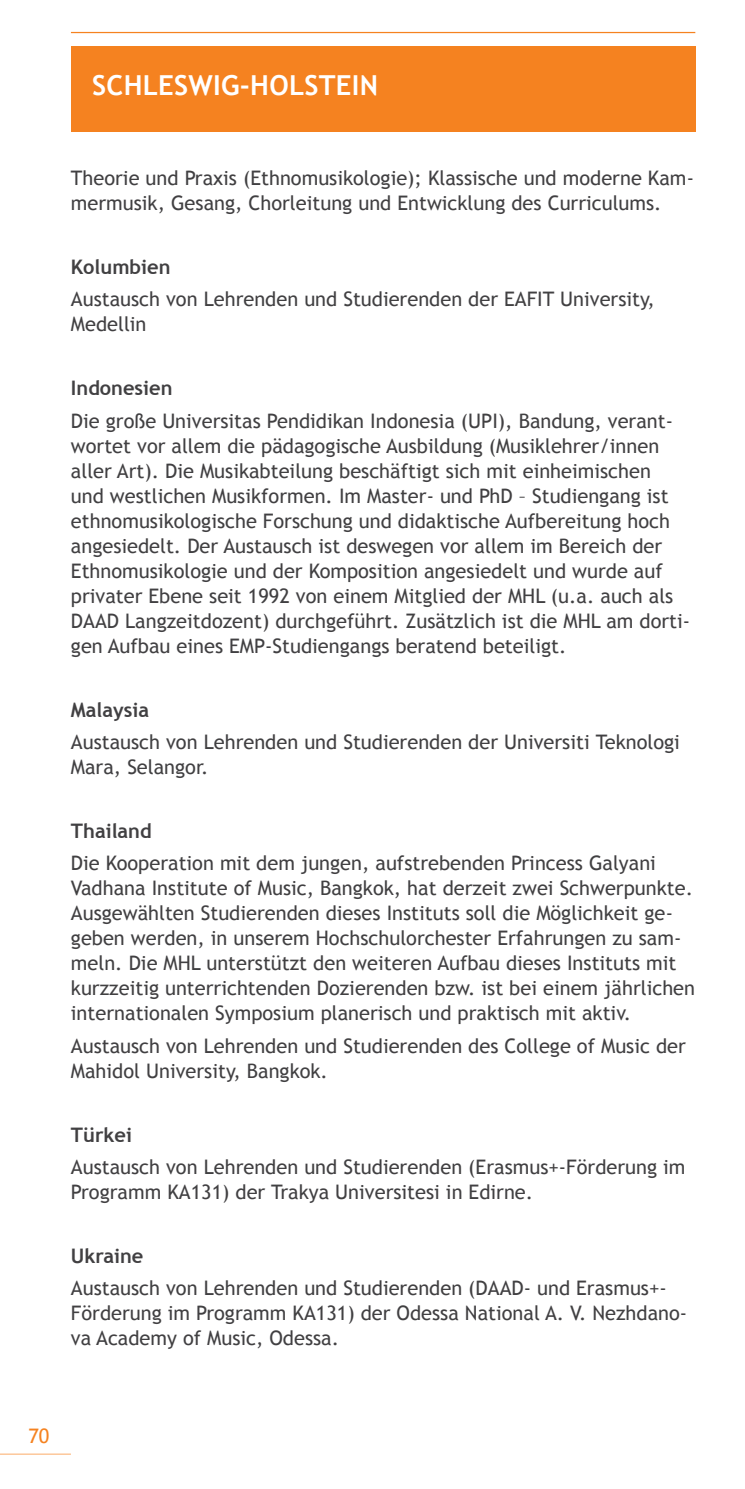
<style>
.page{position:relative;width:745px;height:1489px;background:#fff}
.page>*{position:absolute;margin:0;border:0;box-sizing:border-box;transform-origin:0 0}
.t1{font:700 27.5px "Trebuchet MS";letter-spacing:.01em;color:#fff}
.t2{font:20px/25px "Trebuchet MS";color:#414042}
.t3{font:700 20px "Trebuchet MS";color:#414042}
.t4{font:20px "Trebuchet MS";color:#f58220}
</style>
<div class="page">
<hr style="left:71px;top:32px;width:623px;height:1px;background:#f58220">
<hr style="left:0;top:1453px;width:71px;height:1px;background:#fcbc86">
<div style="left:71px;top:46px;width:623px;height:85px;background:#f58220"></div>
<h1 class="t1" style="left:92px;top:68px;width:287px">Schleswig-Holstein</h1>
<p class="t2" style="left:71px;top:166px;width:624px">Theorie und Praxis (Ethnomusikologie); Klassische und moderne Kam&shy;mermusik, Gesang, Chorleitung und Entwicklung des Curriculums.</p>
<p class="t3" style="left:71px;top:254px;width:101px">Kolumbien</p>
<p class="t2" style="left:71px;top:287px;width:585px">Austausch von Lehrenden und Studierenden der EAFIT University,<br>Medellin</p>
<p class="t3" style="left:71px;top:376px;width:103px">Indonesien</p>
<p class="t2" style="left:71px;top:408px;width:620px">Die große Universitas Pendidikan Indonesia (UPI), Bandung, verant&shy;wortet vor allem die pädagogische Ausbildung (Musiklehrer/innen aller Art). Die Musikabteilung beschäftigt sich mit einheimischen<br>und westlichen Musikformen. Im Master- und PhD – Studiengang ist ethnomusikologische Forschung und didaktische Aufbereitung hoch angesiedelt. Der Austausch ist deswegen vor allem im Bereich der Ethnomusikologie und der Komposition angesiedelt und wurde auf privater Ebene seit 1992 von einem Mitglied der MHL (u.a. auch als DAAD Langzeitdozent) durchgeführt. Zusätzlich ist die MHL am dorti&shy;gen Aufbau eines EMP-Studiengangs beratend beteiligt.</p>
<p class="t3" style="left:71px;top:697px;width:80px">Malaysia</p>
<p class="t2" style="left:71px;top:729px;width:610px">Austausch von Lehrenden und Studierenden der Universiti Teknologi<br>Mara, Selangor.</p>
<p class="t3" style="left:71px;top:818px;width:82px">Thailand</p>
<p class="t2" style="left:71px;top:851px;width:625px">Die Kooperation mit dem jungen, aufstrebenden Princess Galyani Vadhana Institute of Music, Bangkok, hat derzeit zwei Schwerpunkte.<br>Ausgewählten Studierenden dieses Instituts soll die Möglichkeit ge&shy;geben werden, in unserem Hochschulorchester Erfahrungen zu sam&shy;meln. Die MHL unterstützt den weiteren Aufbau dieses Instituts mit kurzzeitig unterrichtenden Dozierenden bzw. ist bei einem jährlichen internationalen Symposium planerisch und praktisch mit aktiv.</p>
<p class="t2" style="left:71px;top:1033px;width:616px">Austausch von Lehrenden und Studierenden des College of Music der<br>Mahidol University, Bangkok.</p>
<p class="t3" style="left:71px;top:1122px;width:63px">Türkei</p>
<p class="t2" style="left:71px;top:1154px;width:615px">Austausch von Lehrenden und Studierenden (Erasmus+-Förderung im<br>Programm KA131) der Trakya Universitesi in Edirne.</p>
<p class="t3" style="left:71px;top:1243px;width:74px">Ukraine</p>
<p class="t2" style="left:71px;top:1275px;width:617px">Austausch von Lehrenden und Studierenden (DAAD- und Erasmus+-<br>Förderung im Programm KA131) der Odessa National A. V. Nezhdano&shy;va Academy of Music, Odessa.</p>
<p class="t4" style="left:28px;top:1424px;width:23px">70</p>
</div>
